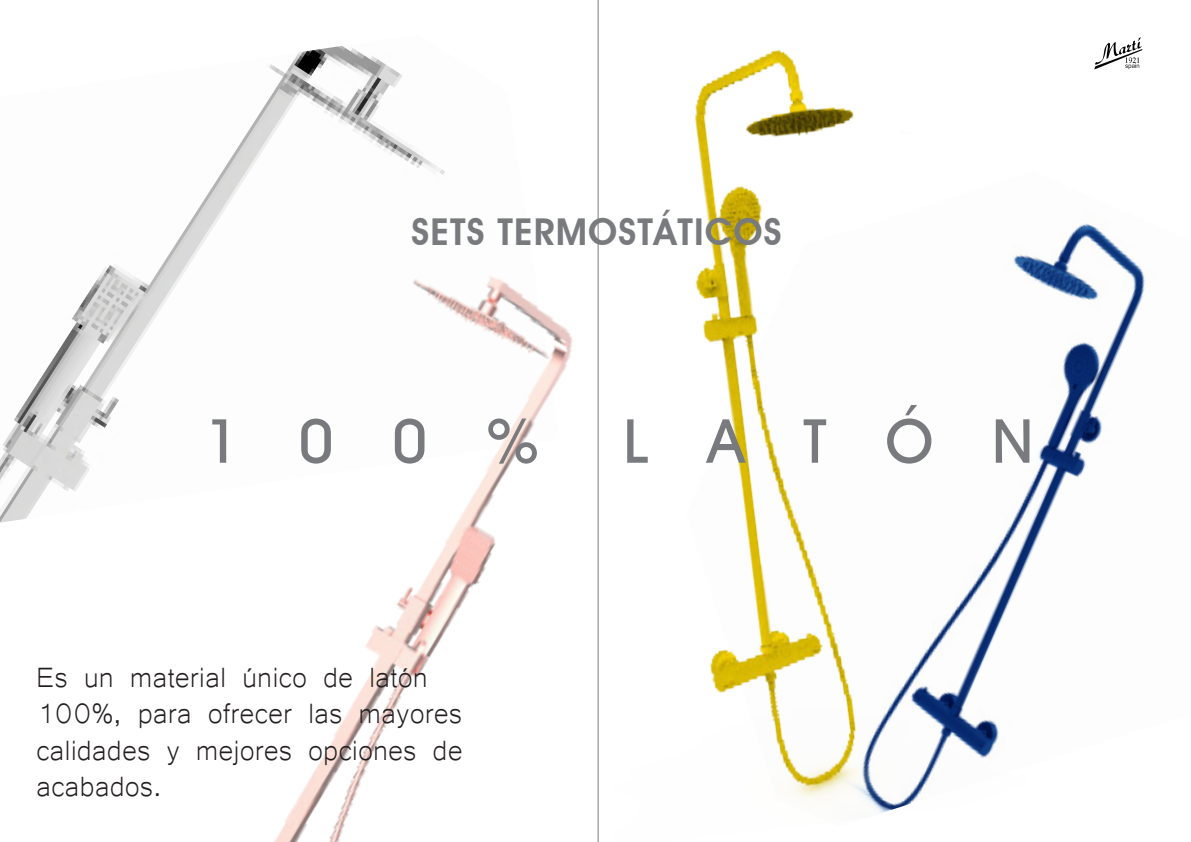
<style>
.page{position:relative;width:1191px;height:842px;background:#fff}
.page>*{position:absolute;margin:0;border:0;box-sizing:border-box;transform-origin:0 0}
.t1{font:500 61px "Avant Garde IT Cby BT";color:#787a7d}
.t2{font:600 37px "Avant Garde IT Cby BT";letter-spacing:.03em;color:#787a7d}
.t3{font:36.2px "Microsoft Yi Baiti";color:#231f20}
</style>
<div class="page">
<img style="left:225px;top:51px;width:83px;height:116px">
<img style="left:0;top:167px;width:308px;height:675px">
<img style="left:308px;top:0;width:837px;height:842px">
<p class="t2" style="left:411px;top:210px;width:371px">SETS TERMOSTÁTICOS</p>
<p class="t1" style="left:205px;top:404px;width:336px">1 0 0 %</p>
<p class="t3" style="left:36px;top:656px;width:393px">Es un material único de latón</p>
<p class="t3" style="left:36px;top:692px;width:428px">100%, para ofrecer las mayores</p>
<p class="t3" style="left:36px;top:729px;width:428px">calidades y mejores opciones de</p>
<p class="t3" style="left:36px;top:765px;width:127px">acabados.</p>
<p class="t1" style="left:623px;top:404px;width:411px">L A T Ó N</p>
</div>
